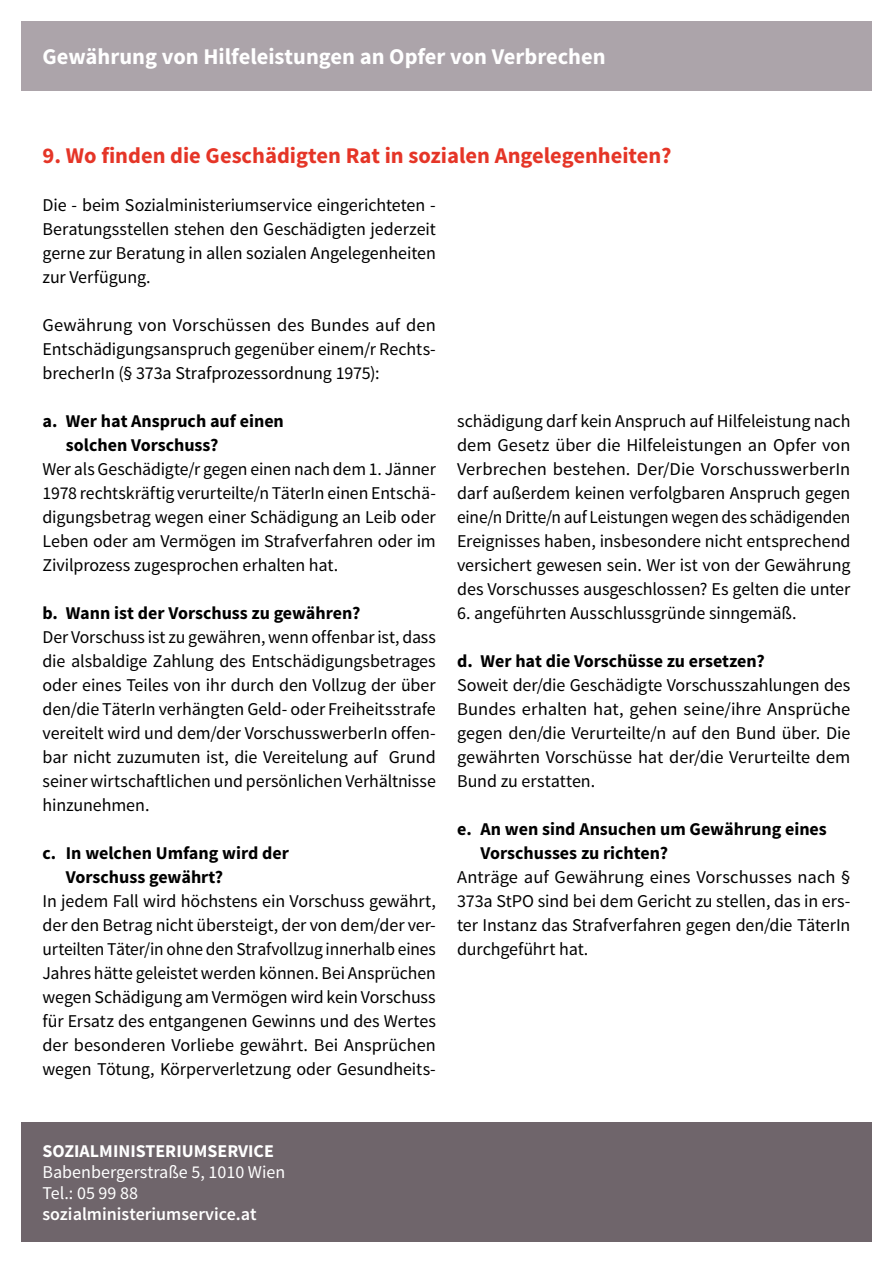
<style>
.page{position:relative;width:893px;height:1263px;background:#fff}
.page>*{position:absolute;margin:0;border:0;box-sizing:border-box;transform-origin:0 0}
.Überschrift_1_Ebene{font:700 22.5px "Source Sans Pro";color:#e53527}
.Überschrift_1_Ebene-2{font:700 22.5px "Source Sans Pro";color:#fff}
.Fliesstext{font:18px/24px "Source Sans Pro";letter-spacing:-.005em;color:#000;text-align:justify}
.Überschrift_2__Ebene{font:700 18px "Source Sans Pro";color:#000}
.t1{font:18px "Source Sans Pro";color:#fff}
.t2{font:600 18px "Source Sans Pro";color:#fff}
.t3{font:700 18px "Source Sans Pro";color:#fff}
</style>
<div class="page">
<div style="left:21px;top:21px;width:851px;height:70px;background:#aca4aa"></div>
<div style="left:21px;top:1123px;width:851px;height:119px;background:#6f656b"></div>
<p class="Überschrift_1_Ebene-2" style="left:43px;top:42px;width:565px">Gewährung von Hilfeleistungen an Opfer von Verbrechen</p>
<p class="Überschrift_1_Ebene" style="left:43px;top:141px;width:630px">9. Wo finden die Geschädigten Rat in sozialen Angelegenheiten?</p>
<p class="Fliesstext" style="left:43px;top:193px;width:395px">Die - beim Sozialministeriumservice eingerichteten - Beratungsstellen stehen den Geschädigten jederzeit gerne zur Beratung in allen sozialen Angelegenheiten zur Verfügung.</p>
<p class="Fliesstext" style="left:43px;top:313px;width:395px">Gewährung von Vorschüssen des Bundes auf den Entschädigungsanspruch gegenüber einem/r Rechts&shy;brecherIn (§ 373a Strafprozessordnung 1975):</p>
<p class="Überschrift_2__Ebene" style="left:43px;top:409px;width:243px">a. Wer hat Anspruch auf einen</p>
<p class="Überschrift_2__Ebene" style="left:66px;top:433px;width:154px">solchen Vorschuss?</p>
<p class="Fliesstext" style="left:43px;top:457px;width:395px">Wer als Geschädigte/r gegen einen nach dem 1. Jänner 1978 rechtskräftig verurteilte/n TäterIn einen Entschä&shy;digungsbetrag wegen einer Schädigung an Leib oder Leben oder am Vermögen im Strafverfahren oder im Zivilprozess zugesprochen erhalten hat.</p>
<p class="Überschrift_2__Ebene" style="left:43px;top:601px;width:319px">b. Wann ist der Vorschuss zu gewähren?</p>
<p class="Fliesstext" style="left:43px;top:625px;width:395px">Der Vorschuss ist zu gewähren, wenn offenbar ist, dass die alsbaldige Zahlung des Entschädigungsbetrages oder eines Teiles von ihr durch den Vollzug der über den/die TäterIn verhängten Geld- oder Freiheitsstrafe vereitelt wird und dem/der VorschusswerberIn offen&shy;bar nicht zuzumuten ist, die Vereitelung auf Grund seiner wirtschaftlichen und persönlichen Verhältnisse hinzunehmen.</p>
<p class="Überschrift_2__Ebene" style="left:43px;top:841px;width:248px">c. In welchen Umfang wird der</p>
<p class="Überschrift_2__Ebene" style="left:66px;top:865px;width:159px">Vorschuss gewährt?</p>
<p class="Fliesstext" style="left:43px;top:889px;width:395px">In jedem Fall wird höchstens ein Vorschuss gewährt, der den Betrag nicht übersteigt, der von dem/der ver&shy;urteilten Täter/in ohne den Strafvollzug innerhalb eines Jahres hätte geleistet werden können. Bei Ansprüchen wegen Schädigung am Vermögen wird kein Vorschuss für Ersatz des entgangenen Gewinns und des Wertes der besonderen Vorliebe gewährt. Bei Ansprüchen wegen Tötung, Körperverletzung oder Gesundheits-</p>
<p class="Fliesstext" style="left:457px;top:409px;width:395px">schädigung darf kein Anspruch auf Hilfeleistung nach dem Gesetz über die Hilfeleistungen an Opfer von Verbrechen bestehen. Der/Die VorschusswerberIn darf außerdem keinen verfolgbaren Anspruch gegen eine/n Dritte/n auf Leistungen wegen des schädigenden Ereignisses haben, insbesondere nicht entsprechend versichert gewesen sein. Wer ist von der Gewährung des Vorschusses ausgeschlossen? Es gelten die unter</p>
<p class="Fliesstext" style="left:457px;top:601px;width:341px">6. angeführten Ausschlussgründe sinngemäß.</p>
<p class="Überschrift_2__Ebene" style="left:457px;top:649px;width:309px">d. Wer hat die Vorschüsse zu ersetzen?</p>
<p class="Fliesstext" style="left:457px;top:673px;width:395px">Soweit der/die Geschädigte Vorschusszahlungen des Bundes erhalten hat, gehen seine/ihre Ansprüche gegen den/die Verurteilte/n auf den Bund über. Die gewährten Vorschüsse hat der/die Verurteilte dem Bund zu erstatten.</p>
<p class="Überschrift_2__Ebene" style="left:457px;top:817px;width:371px">e. An wen sind Ansuchen um Gewährung eines</p>
<p class="Überschrift_2__Ebene" style="left:480px;top:841px;width:189px">Vorschusses zu richten?</p>
<p class="Fliesstext" style="left:457px;top:865px;width:395px">Anträge auf Gewährung eines Vorschusses nach § 373a StPO sind bei dem Gericht zu stellen, das in ers&shy;ter Instanz das Strafverfahren gegen den/die TäterIn durchgeführt hat.</p>
<p class="t3" style="left:43px;top:1140px;width:233px">SOZIALMINISTERIUMSERVICE</p>
<p class="t1" style="left:43px;top:1161px;width:244px">Babenbergerstraße 5, 1010 Wien</p>
<p class="t1" style="left:43px;top:1182px;width:97px">Tel.: 05 99 88</p>
<p class="t2" style="left:43px;top:1203px;width:216px">sozialministeriumservice.at</p>
</div>
